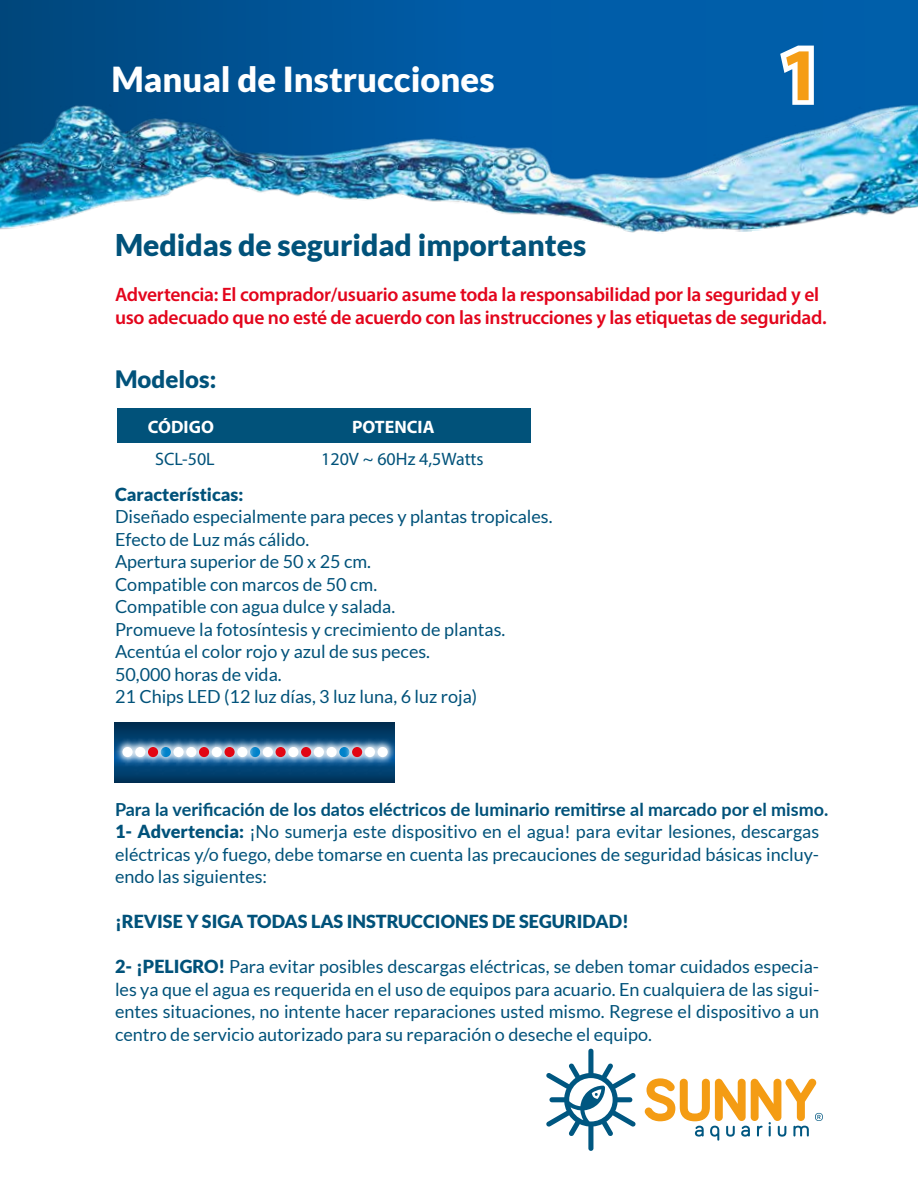
<style>
.page{position:relative;width:918px;height:1188px;background:#fff}
.page>*{position:absolute;margin:0;border:0;box-sizing:border-box;transform-origin:0 0}
.t1{font:700 75px "Myriad Pro";color:#f59d15}
.t2{font:900 34.5px "Lato";color:#fff}
.t3{font:900 30px "Lato";color:#01527a}
.t4{font:900 24px "Lato";color:#01527a}
.t5{font:600 19.5px/22.5px "Myriad Pro";letter-spacing:-.015em;color:#e3051c}
.t6{font:18px/22.5px "Lato";color:#01527a}
.t7{font:900 18px "Lato";color:#01527a}
.t8{font:18px "Myriad Pro";color:#01527a}
.t9{font:700 18px "Myriad Pro";color:#fff}
.s1{font-weight:700}
.s2{font-weight:900}
</style>
<div class="page">
<div style="left:117px;top:408px;width:414px;height:35px;background:#01527a"></div>
<svg style="left:0;top:0;width:918px;height:78px;background:#00569c"></svg>
<img style="left:0;top:78px;width:918px;height:7px">
<img style="left:0;top:85px;width:918px;height:148px">
<svg style="left:546px;top:1049px;width:90px;height:102px"></svg>
<svg style="left:645px;top:1078px;width:178px;height:63px"></svg>
<svg style="left:774px;top:40px;width:45px;height:70px"></svg>
<img style="left:114px;top:722px;width:53px;height:61px">
<div style="left:148px;top:747px;width:10px;height:10px;background:#e20613;border-radius:50%"></div>
<img style="left:167px;top:722px;width:52px;height:61px">
<img style="left:219px;top:722px;width:26px;height:61px">
<img style="left:245px;top:722px;width:51px;height:61px">
<img style="left:296px;top:722px;width:99px;height:61px">
<div style="left:352px;top:747px;width:10px;height:10px;background:#e20613;border-radius:50%"></div>
<h2 class="t2" style="left:111px;top:59px;width:385px">Manual de Instrucciones</h2>
<h1 class="t1" style="left:780px;top:25px;width:43px">1</h1>
<h3 class="t3" style="left:115px;top:228px;width:473px">Medidas de seguridad importantes</h3>
<p class="t5" style="left:115px;top:283px;width:713px">Advertencia: El comprador/usuario asume toda la responsabilidad por la seguridad y el uso adecuado que no esté de acuerdo con las instrucciones y las etiquetas de seguridad.</p>
<h3 class="t4" style="left:115px;top:365px;width:103px">Modelos:</h3>
<p class="t9" style="left:148px;top:415px;width:67px">CÓDIGO</p>
<p class="t9" style="left:352px;top:415px;width:84px">POTENCIA</p>
<p class="t8" style="left:155px;top:448px;width:61px">SCL-50L</p>
<p class="t8" style="left:321px;top:448px;width:164px">120V ~ 60Hz 4,5Watts</p>
<p class="t7" style="left:115px;top:483px;width:130px">Características:</p>
<p class="t6" style="left:115px;top:505px;width:439px">Diseñado especialmente para peces y plantas tropicales.<br>Efecto de Luz más cálido.<br>Apertura superior de 50 x 25 cm.<br>Compatible con marcos de 50 cm.<br>Compatible con agua dulce y salada.<br>Promueve la fotosíntesis y crecimiento de plantas.<br>Acentúa el color rojo y azul de sus peces.<br>50,000 horas de vida.<br>21 Chips LED (12 luz días, 3 luz luna, 6 luz roja)</p>
<p class="t6" style="left:115px;top:798px;width:715px"><span class="s1">Para la verificación de los datos eléctricos de luminario remitirse al marcado por el mismo.<br></span><span class="s2">1- Advertencia:</span> ¡No sumerja este dispositivo en el agua! para evitar lesiones, descargas eléctricas y/o fuego, debe tomarse en cuenta las precauciones de seguridad básicas incluy&shy;endo las siguientes:</p>
<p class="t7" style="left:115px;top:911px;width:515px">¡REVISE Y SIGA TODAS LAS INSTRUCCIONES DE SEGURIDAD!</p>
<p class="t6" style="left:115px;top:955px;width:706px;text-align:justify"><span class="s2">2- ¡PELIGRO!</span> Para evitar posibles descargas eléctricas, se deben tomar cuidados especia&shy;les ya que el agua es requerida en el uso de equipos para acuario. En cualquiera de las sigui&shy;entes situaciones, no intente hacer reparaciones usted mismo. Regrese el dispositivo a un centro de servicio autorizado para su reparación o deseche el equipo.</p>
</div>
